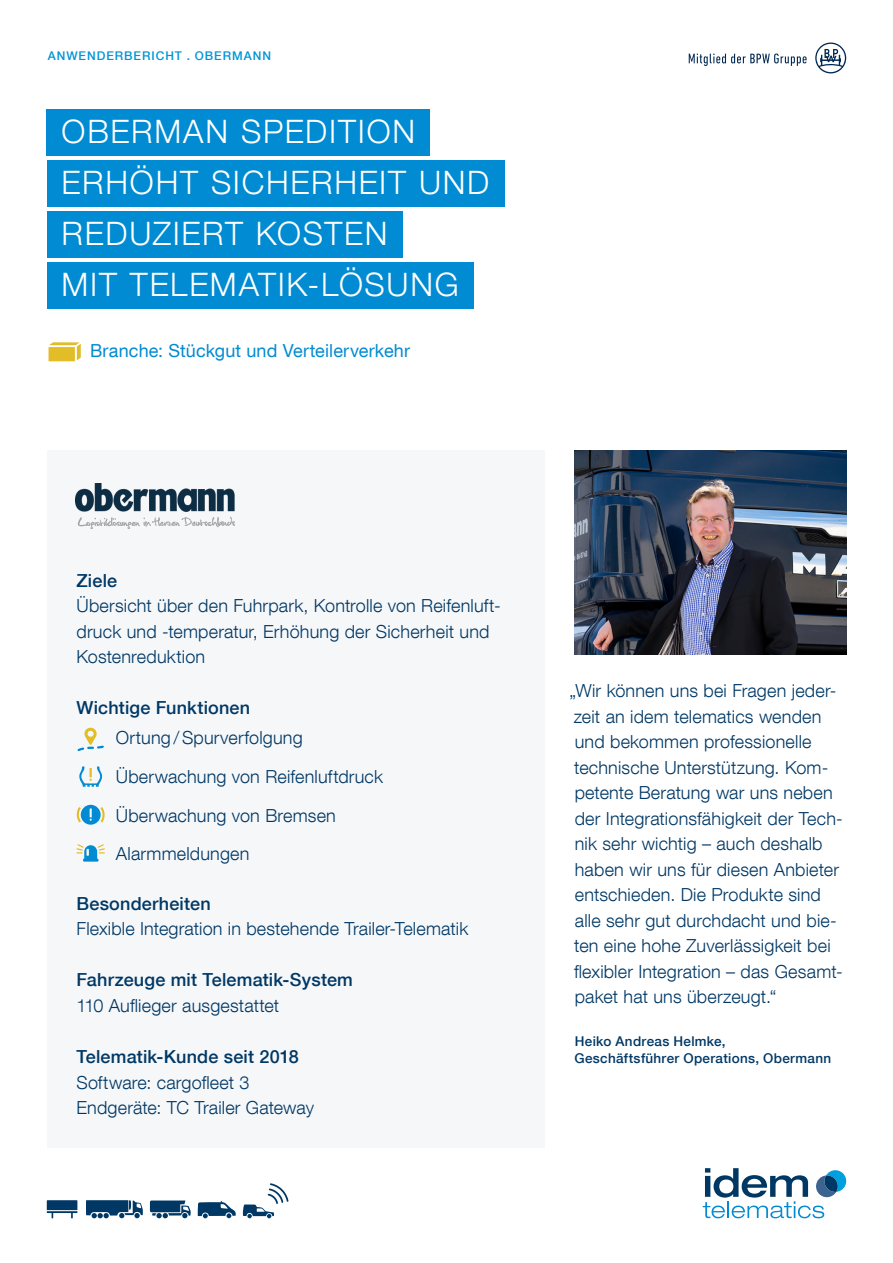
<style>
.page{position:relative;width:893px;height:1263px;background:#fff}
.page>*{position:absolute;margin:0;border:0;box-sizing:border-box;transform-origin:0 0}
.t1{font:300 32.25px/51px "Helvetica Neue LT Com";letter-spacing:.055em;color:#fff}
.t2{font:300 18px/25.5px "Helvetica Neue LT Com";letter-spacing:.01em;color:#003865}
.t3{font:500 18px "Helvetica Neue LT Com";letter-spacing:.01em;color:#003865}
.t4{font:18px "Helvetica Neue LT Com";letter-spacing:.01em;color:#008bd2}
.t5{font:500 13.5px/17px "Helvetica Neue LT Com";letter-spacing:.025em;color:#003865}
.t6{font:500 12px "Helvetica Neue LT Com";letter-spacing:.08em;color:#0095d8}
</style>
<div class="page">
<div style="left:47px;top:451px;width:497px;height:697px;background:#f6f7f9"></div>
<svg style="left:49px;top:342px;width:32px;height:19px"></svg>
<img style="left:574px;top:451px;width:272px;height:204px">
<div style="left:47px;top:161px;width:457px;height:46px;background:#008bd2"></div>
<div style="left:47px;top:212px;width:355px;height:46px;background:#008bd2"></div>
<div style="left:47px;top:263px;width:427px;height:46px;background:#008bd2"></div>
<div style="left:47px;top:109px;width:383px;height:47px;background:#008bd2"></div>
<svg style="left:77px;top:728px;width:27px;height:23px"></svg>
<svg style="left:79px;top:766px;width:23px;height:21px"></svg>
<svg style="left:77px;top:805px;width:28px;height:20px"></svg>
<svg style="left:76px;top:844px;width:29px;height:18px"></svg>
<svg style="left:703px;top:1168px;width:143px;height:50px"></svg>
<svg style="left:815px;top:43px;width:31px;height:30px"></svg>
<svg style="left:689px;top:54px;width:118px;height:12px"></svg>
<img style="left:76px;top:484px;width:159px;height:44px">
<svg style="left:47px;top:1200px;width:30px;height:18px"></svg>
<svg style="left:86px;top:1200px;width:57px;height:18px"></svg>
<svg style="left:150px;top:1200px;width:41px;height:18px"></svg>
<svg style="left:198px;top:1201px;width:38px;height:17px"></svg>
<svg style="left:243px;top:1183px;width:46px;height:35px"></svg>
<p class="t6" style="left:48px;top:48px;width:225px">ANWENDERBERICHT . OBERMANN</p>
<h1 class="t1" style="left:62px;top:105px;width:355px">OBERMAN SPEDITION</h1>
<h1 class="t1" style="left:62px;top:157px;width:429px">ERHÖHT SICHERHEIT UND<br>REDUZIERT KOSTEN<br>MIT TELEMATIK-LÖSUNG</h1>
<p class="t4" style="left:90px;top:340px;width:322px">Branche: Stückgut und Verteilerverkehr</p>
<p class="t3" style="left:77px;top:570px;width:42px">Ziele</p>
<p class="t2" style="left:77px;top:593px;width:426px">Übersicht über den Fuhrpark, Kontrolle von Reifenluft&shy;druck und -temperatur, Erhöhung der Sicherheit und<br>Kostenreduktion</p>
<p class="t3" style="left:77px;top:697px;width:175px">Wichtige Funktionen</p>
<p class="t2" style="left:116px;top:718px;width:269px;line-height:38.5px">Ortung /Spurverfolgung<br>Überwachung von Reifenluftdruck<br>Überwachung von Bremsen<br>Alarmmeldungen</p>
<p class="t3" style="left:77px;top:893px;width:136px">Besonderheiten</p>
<p class="t2" style="left:77px;top:916px;width:393px">Flexible Integration in bestehende Trailer-Telematik</p>
<p class="t3" style="left:77px;top:969px;width:278px">Fahrzeuge mit Telematik-System</p>
<p class="t2" style="left:77px;top:992px;width:204px">110 Auflieger ausgestattet</p>
<p class="t3" style="left:77px;top:1046px;width:224px">Telematik-Kunde seit 2018</p>
<p class="t2" style="left:77px;top:1069px;width:239px">Software: cargofleet 3<br>Endgeräte: TC Trailer Gateway</p>
<p class="t2" style="left:570px;top:678px;width:275px">„Wir können uns bei Fragen jeder&shy;zeit an idem telematics wenden und bekommen professionelle technische Unterstützung. Kom&shy;petente Beratung war uns neben der Integrationsfähigkeit der Tech&shy;nik sehr wichtig – auch deshalb haben wir uns für diesen Anbieter entschieden. Die Produkte sind alle sehr gut durchdacht und bie&shy;ten eine hohe Zuverlässigkeit bei flexibler Integration – das Gesamt&shy;paket hat uns überzeugt.“</p>
<p class="t5" style="left:574px;top:1033px;width:258px">Heiko Andreas Helmke,<br>Geschäftsführer Operations, Obermann</p>
</div>
